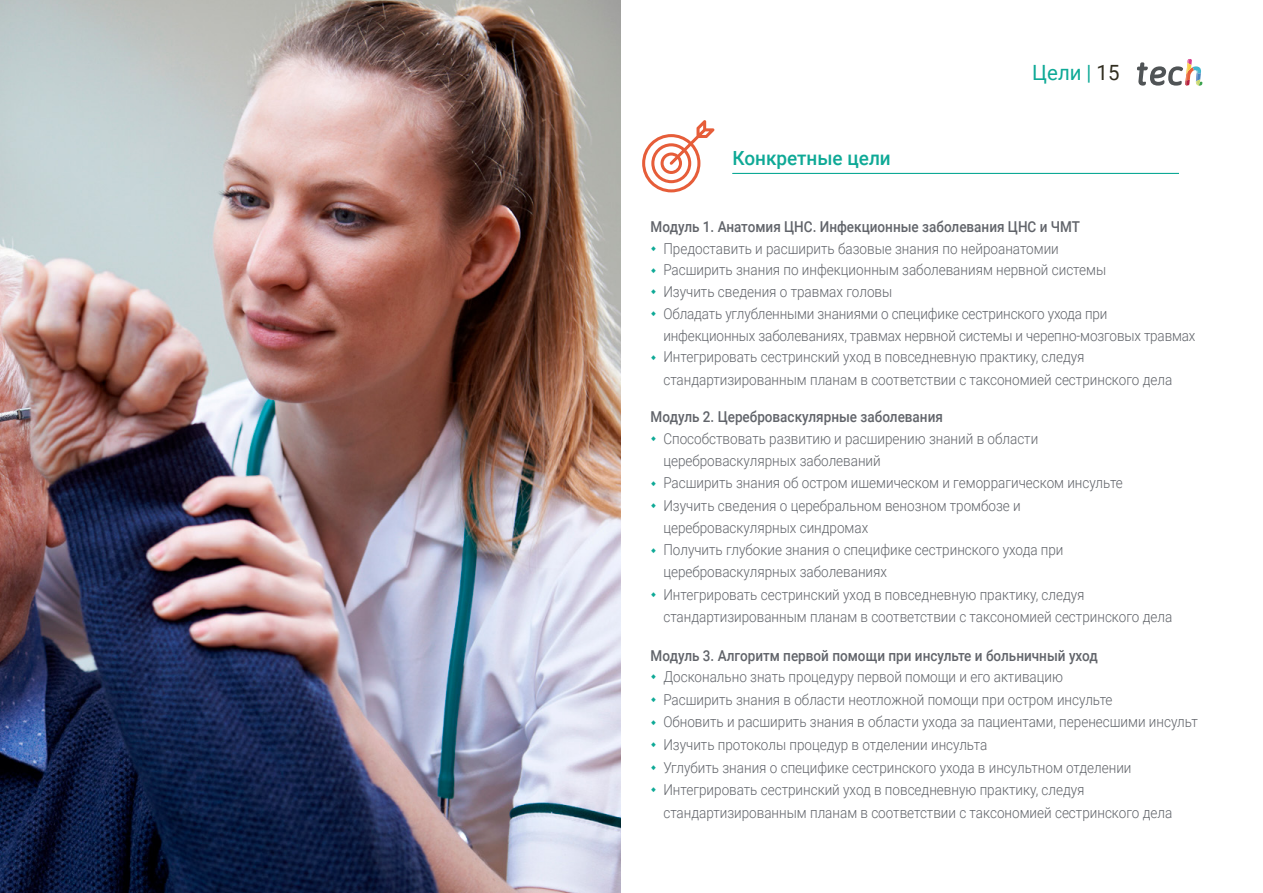
<style>
.page{position:relative;width:1263px;height:893px;background:#fff}
.page>*{position:absolute;margin:0;border:0;box-sizing:border-box;transform-origin:0 0}
.t1{font:21px "Roboto";color:#0ea996}
.t2{font:500 19.5px "Roboto";color:#0ea996}
.t3{font:300 15px/22.2px "Roboto";color:#61646a;scale:.9 1}
.t4{font:500 15px "Roboto";color:#61646a;scale:.9 1}
.s1{color:#312e20}
</style>
<div class="page">
<svg style="left:1137px;top:59px;width:65px;height:27px"></svg>
<svg style="left:642px;top:120px;width:72px;height:72px"></svg>
<hr style="left:732px;top:173px;width:447px;height:1px;background:#0ea996">
<img style="left:0;top:0;width:621px;height:893px">
<h2 class="t2" style="left:732px;top:145px;width:160px">Конкретные цели</h2>
<h1 class="t1" style="left:1032px;top:57px;width:89px">Цели | <span class="s1">15</span></h1>
<p class="t4" style="left:651px;top:216px;width:479px">Модуль 1. Анатомия ЦНС. Инфекционные заболевания ЦНС и ЧМТ</p>
<p class="t3" style="left:663px;top:237px;width:593px">Предоставить и расширить базовые знания по нейроанатомии<br>Расширить знания по инфекционным заболеваниям нервной системы<br>Изучить сведения о травмах головы<br>Обладать углубленными знаниями о специфике сестринского ухода при инфекционных заболеваниях, травмах нервной системы и черепно-мозговых травмах Интегрировать сестринский уход в повседневную практику, следуя стандартизированным планам в соответствии с таксономией сестринского дела</p>
<p class="t4" style="left:651px;top:406px;width:326px">Модуль 2. Цереброваскулярные заболевания</p>
<p class="t3" style="left:663px;top:427px;width:567px">Способствовать развитию и расширению знаний в области цереброваскулярных заболеваний<br>Расширить знания об остром ишемическом и геморрагическом инсульте Изучить сведения о церебральном венозном тромбозе и<br>цереброваскулярных синдромах<br>Получить глубокие знания о специфике сестринского ухода при цереброваскулярных заболеваниях<br>Интегрировать сестринский уход в повседневную практику, следуя стандартизированным планам в соответствии с таксономией сестринского дела</p>
<p class="t4" style="left:651px;top:645px;width:498px">Модуль 3. Алгоритм первой помощи при инсульте и больничный уход</p>
<p class="t3" style="left:663px;top:665px;width:595px;line-height:22.6px">Досконально знать процедуру первой помощи и его активацию<br>Расширить знания в области неотложной помощи при остром инсульте<br>Обновить и расширить знания в области ухода за пациентами, перенесшими инсульт Изучить протоколы процедур в отделении инсульта<br>Углубить знания о специфике сестринского ухода в инсультном отделении Интегрировать сестринский уход в повседневную практику, следуя стандартизированным планам в соответствии с таксономией сестринского дела</p>
</div>
